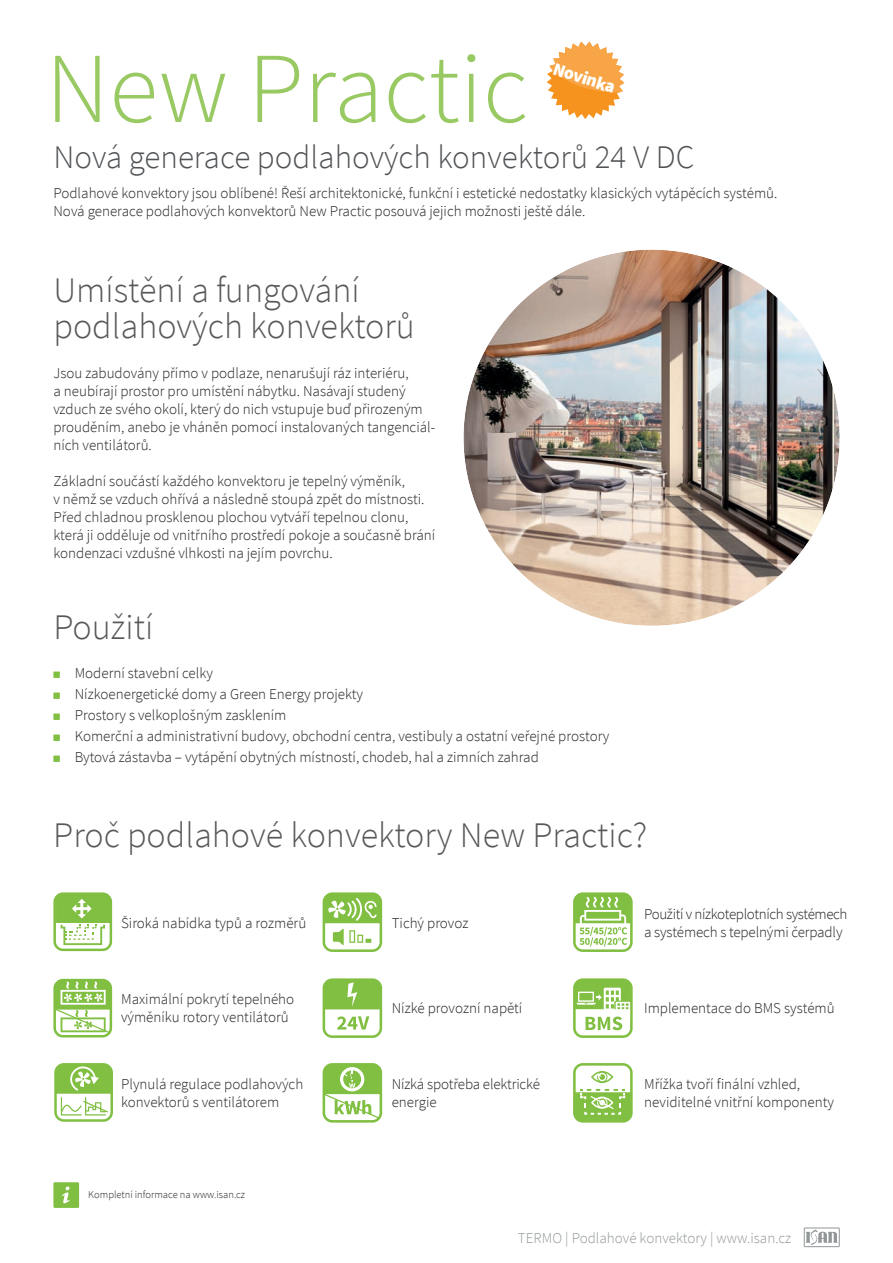
<style>
.page{position:relative;width:893px;height:1263px;background:#fff}
.page>*{position:absolute;margin:0;border:0;box-sizing:border-box;transform-origin:0 0}
.t1{font:300 100.35px "Source Sans Pro";color:#99c962}
.t2{font:300 36px/36px "Source Sans Pro";color:#57585a}
.t3{font:300 33px "Source Sans Pro";color:#505356}
.t4{font:900 18px "Source Sans Pro";color:#fff}
.t5{font:300 15px/18px "Source Sans Pro";color:#231f20}
.t6{font:300 15px/18px "Source Sans Pro";letter-spacing:-.025em;color:#231f20}
.t7{font:300 15px "Source Sans Pro";color:#919698}
.t8{font:300 10.5px "Source Sans Pro";color:#231f20}
</style>
<div class="page">
<div style="left:53px;top:672px;width:7px;height:6px;background:#80bf41"></div>
<div style="left:53px;top:693px;width:7px;height:6px;background:#80bf41"></div>
<div style="left:53px;top:714px;width:7px;height:6px;background:#80bf41"></div>
<div style="left:53px;top:735px;width:7px;height:6px;background:#80bf41"></div>
<div style="left:53px;top:756px;width:7px;height:6px;background:#80bf41"></div>
<svg style="left:546px;top:41px;width:79px;height:78px"></svg>
<img style="left:463px;top:250px;width:377px;height:376px;border-radius:50%">
<svg style="left:54px;top:1063px;width:59px;height:59px"></svg>
<svg style="left:53px;top:979px;width:59px;height:59px"></svg>
<svg style="left:53px;top:892px;width:59px;height:59px"></svg>
<svg style="left:323px;top:892px;width:59px;height:60px"></svg>
<svg style="left:573px;top:892px;width:60px;height:60px"></svg>
<svg style="left:323px;top:978px;width:59px;height:60px"></svg>
<svg style="left:573px;top:978px;width:60px;height:60px"></svg>
<svg style="left:323px;top:1063px;width:59px;height:60px"></svg>
<svg style="left:573px;top:1063px;width:60px;height:60px"></svg>
<div style="left:53px;top:1182px;width:26px;height:26px;background:#80bf41"></div>
<svg style="left:62px;top:1187px;width:8px;height:16px"></svg>
<div style="left:804px;top:1228px;width:36px;height:19px;border:1px solid #919698"></div>
<svg style="left:806px;top:1230px;width:31px;height:15px"></svg>
<h1 class="t1" style="left:45px;top:23px;width:484px">New Practic</h1>
<h3 class="t3" style="left:53px;top:136px;width:642px">Nová generace podlahových konvektorů 24 V DC</h3>
<p class="t5" style="left:53px;top:183px;width:725px">Podlahové konvektory jsou oblíbené! Řeší architektonické, funkční i estetické nedostatky klasických vytápěcích systémů.<br>Nová generace podlahových konvektorů New Practic posouvá jejich možnosti ještě dále.</p>
<p class="t4" style="left:557px;top:57px;width:66px;rotate:18deg">Novinka</p>
<h2 class="t2" style="left:53px;top:271px;width:363px">Umístění a fungování podlahových konvektorů</h2>
<p class="t5" style="left:53px;top:364px;width:383px">Jsou zabudovány přímo v podlaze, nenarušují ráz interiéru,<br>a neubírají prostor pro umístění nábytku. Nasávají studený vzduch ze svého okolí, který do nich vstupuje buď přirozeným prouděním, anebo je vháněn pomocí instalovaných tangenciál&shy;ních ventilátorů.</p>
<p class="t5" style="left:53px;top:472px;width:383px">Základní součástí každého konvektoru je tepelný výměník,<br>v němž se vzduch ohřívá a následně stoupá zpět do místnosti.<br>Před chladnou prosklenou plochou vytváří tepelnou clonu, která ji odděluje od vnitřního prostředí pokoje a současně brání kondenzaci vzdušné vlhkosti na jejím povrchu.</p>
<h2 class="t2" style="left:53px;top:608px;width:101px">Použití</h2>
<p class="t5" style="left:75px;top:662px;width:536px;line-height:21px">Moderní stavební celky<br>Nízkoenergetické domy a Green Energy projekty<br>Prostory s velkoplošným zasklením<br>Komerční a administrativní budovy, obchodní centra, vestibuly a ostatní veřejné prostory Bytová zástavba – vytápění obytných místností, chodeb, hal a zimních zahrad</p>
<h2 class="t2" style="left:53px;top:816px;width:596px">Proč podlahové konvektory New Practic?</h2>
<p class="t5" style="left:121px;top:914px;width:187px">Široká nabídka typů a rozměrů</p>
<p class="t5" style="left:392px;top:914px;width:78px">Tichý provoz</p>
<p class="t6" style="left:644px;top:905px;width:205px">Použití v nízkoteplotních systémech a systémech s tepelnými čerpadly</p>
<p class="t5" style="left:121px;top:990px;width:175px">Maximální pokrytí tepelného výměníku rotory ventilátorů</p>
<p class="t5" style="left:392px;top:999px;width:132px">Nízké provozní napětí</p>
<p class="t5" style="left:644px;top:999px;width:192px">Implementace do BMS systémů</p>
<p class="t5" style="left:121px;top:1075px;width:184px">Plynulá regulace podlahových konvektorů s ventilátorem</p>
<p class="t5" style="left:392px;top:1075px;width:150px">Nízká spotřeba elektrické energie</p>
<p class="t5" style="left:644px;top:1075px;width:191px">Mřížka tvoří finální vzhled, neviditelné vnitřní komponenty</p>
<p class="t8" style="left:88px;top:1187px;width:158px">Kompletní informace na www.isan.cz</p>
<p class="t7" style="left:518px;top:1228px;width:275px">TERMO | Podlahové konvektory | www.isan.cz</p>
</div>
